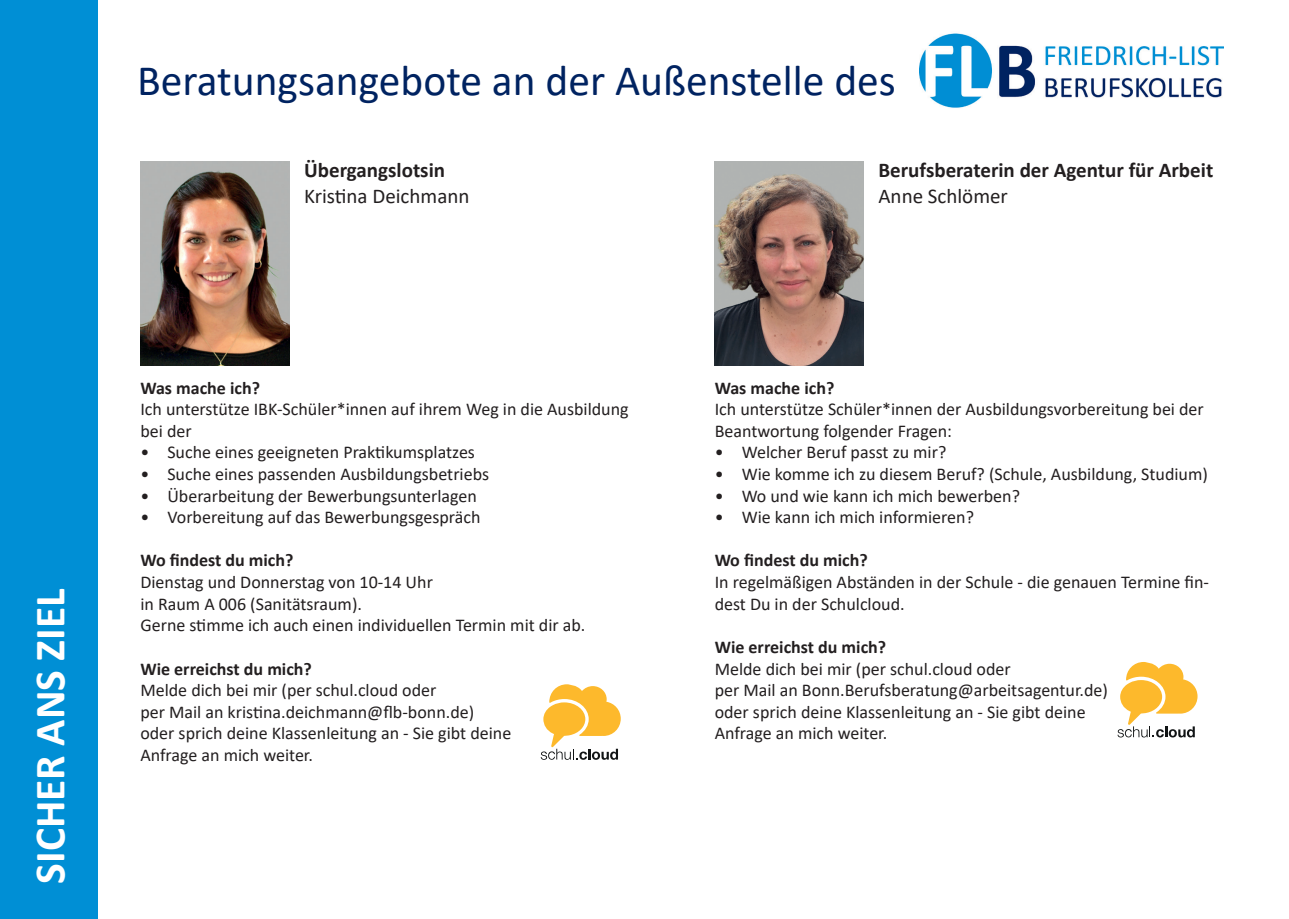
<style>
.page{position:relative;width:1289px;height:919px;background:#fff}
.page>*{position:absolute;margin:0;border:0;box-sizing:border-box;transform-origin:0 0}
.t1{font:43.5px "Calibri";color:#002361}
.t2{font:700 43.5px "Calibri";color:#fff}
.t3{font:700 21px "Calibri";color:#231f20}
.t4{font:21px "Calibri";color:#231f20}
.t5{font:18px/21.6px "Calibri";color:#231f20}
.t6{font:700 18px "Calibri";color:#231f20}
</style>
<div class="page">
<img style="left:919px;top:33px;width:304px;height:75px">
<div style="left:0;top:0;width:98px;height:918px;background:#008fd5"></div>
<img style="left:140px;top:162px;width:149px;height:204px">
<img style="left:714px;top:162px;width:149px;height:204px">
<svg style="left:1117px;top:662px;width:80px;height:75px"></svg>
<svg style="left:540px;top:684px;width:80px;height:75px"></svg>
<h1 class="t2" style="left:19px;top:883px;width:296px;rotate:-90deg">SICHER ANS ZIEL</h1>
<h1 class="t1" style="left:137px;top:51px;width:760px">Beratungsangebote an der Außenstelle des</h1>
<p class="t3" style="left:304px;top:156px;width:142px">Übergangslotsin</p>
<p class="t4" style="left:304px;top:181px;width:167px">Kristina Deichmann</p>
<p class="t6" style="left:140px;top:375px;width:121px">Was mache ich?</p>
<p class="t5" style="left:140px;top:398px;width:490px">Ich unterstütze IBK-Schüler*innen auf ihrem Weg in die Ausbildung bei der</p>
<p class="t5" style="left:140px;top:441px;width:336px">• Suche eines geeigneten Praktikumsplatzes</p>
<p class="t5" style="left:140px;top:462px;width:350px">• Suche eines passenden Ausbildungsbetriebs</p>
<p class="t5" style="left:140px;top:484px;width:338px">• Überarbeitung der Bewerbungsunterlagen</p>
<p class="t5" style="left:140px;top:506px;width:341px">• Vorbereitung auf das Bewerbungsgespräch</p>
<p class="t6" style="left:140px;top:547px;width:154px">Wo findest du mich?</p>
<p class="t5" style="left:140px;top:570px;width:446px">Dienstag und Donnerstag von 10-14 Uhr<br>in Raum A 006 (Sanitätsraum).<br>Gerne stimme ich auch einen individuellen Termin mit dir ab.</p>
<p class="t6" style="left:140px;top:655px;width:173px">Wie erreichst du mich?</p>
<p class="t5" style="left:140px;top:678px;width:372px">Melde dich bei mir (per schul.cloud oder<br>per Mail an kristina.deichmann@flb-bonn.de) oder sprich deine Klassenleitung an - Sie gibt deine Anfrage an mich weiter.</p>
<p class="t3" style="left:878px;top:156px;width:336px">Berufsberaterin der Agentur für Arbeit</p>
<p class="t4" style="left:878px;top:181px;width:131px">Anne Schlömer</p>
<p class="t6" style="left:714px;top:375px;width:121px">Was mache ich?</p>
<p class="t5" style="left:714px;top:398px;width:490px">Ich unterstütze Schüler*innen der Ausbildungsvorbereitung bei der<br>Beantwortung folgender Fragen:</p>
<p class="t5" style="left:714px;top:441px;width:233px">• Welcher Beruf passt zu mir?</p>
<p class="t5" style="left:714px;top:462px;width:494px">• Wie komme ich zu diesem Beruf? (Schule, Ausbildung, Studium)</p>
<p class="t5" style="left:714px;top:484px;width:307px">• Wo und wie kann ich mich bewerben?</p>
<p class="t5" style="left:714px;top:506px;width:261px">• Wie kann ich mich informieren?</p>
<p class="t6" style="left:714px;top:547px;width:154px">Wo findest du mich?</p>
<p class="t5" style="left:714px;top:570px;width:496px">In regelmäßigen Abständen in der Schule - die genauen Termine fin&shy;dest Du in der Schulcloud.</p>
<p class="t6" style="left:714px;top:634px;width:173px">Wie erreichst du mich?</p>
<p class="t5" style="left:714px;top:657px;width:395px">Melde dich bei mir (per schul.cloud oder<br>per Mail an Bonn.Berufsberatung@arbeitsagentur.de) oder sprich deine Klassenleitung an - Sie gibt deine Anfrage an mich weiter.</p>
</div>
